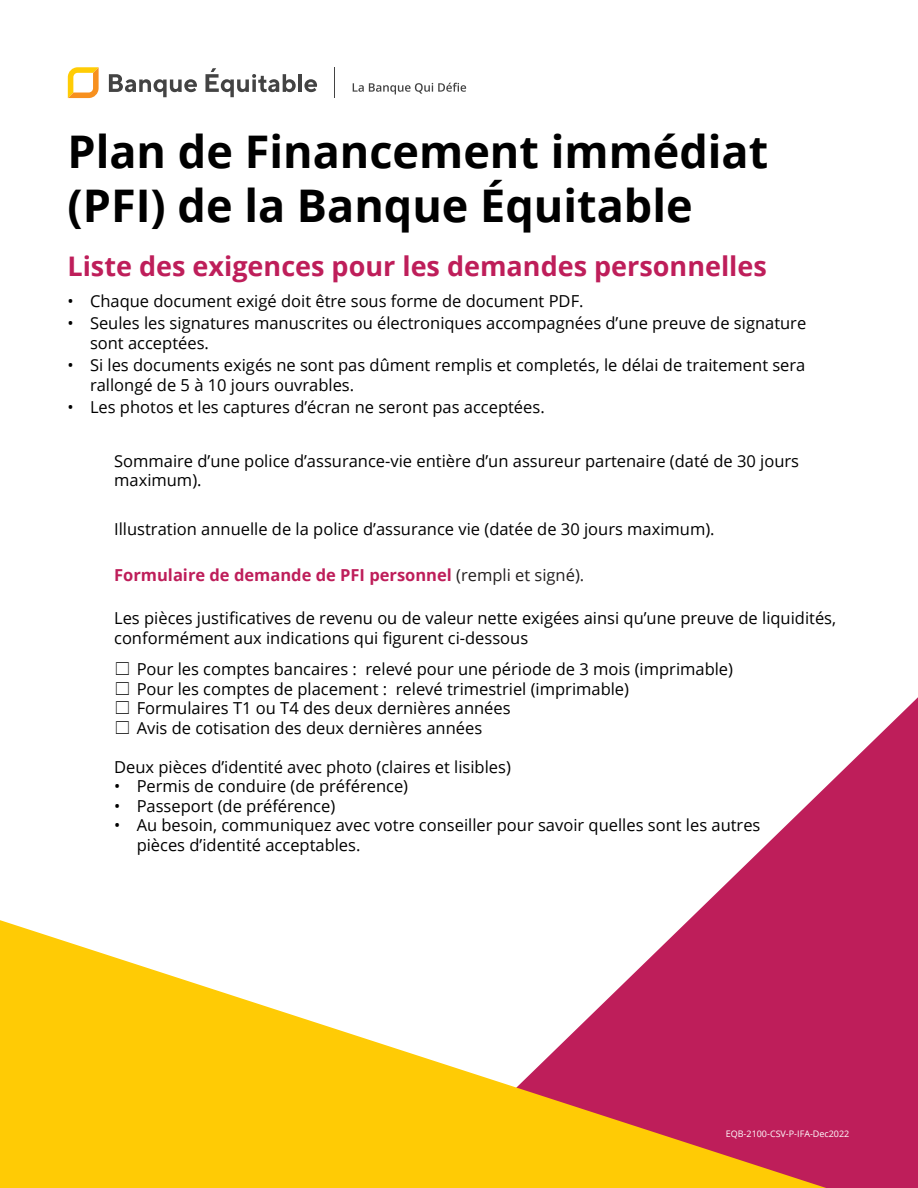
<style>
.page{position:relative;width:918px;height:1188px;background:#fff}
.page>*{position:absolute;margin:0;border:0;box-sizing:border-box;transform-origin:0 0}
.t1{font:700 45px/54px "Open Sans";color:#000}
.t2{font:700 27px "Open Sans";color:#be1e5a}
.t3{font:16.5px/19.5px "Open Sans";color:#000}
.t4{font:700 16.5px "Open Sans";color:#be1e5a}
.t5{font:9px "Open Sans";color:#fff}
.s1{font-weight:400;color:#221f1f}
</style>
<div class="page">
<svg style="left:689px;top:697px;width:229px;height:491px;fill:#be1e5a"></svg>
<svg style="left:0;top:920px;width:826px;height:268px"></svg>
<svg style="left:68px;top:67px;width:31px;height:31px"></svg>
<svg style="left:109px;top:74px;width:88px;height:23px"></svg>
<svg style="left:205px;top:68px;width:91px;height:29px"></svg>
<hr style="left:298px;top:74px;width:4px;height:18px;background:#434343">
<svg style="left:304px;top:79px;width:13px;height:13px"></svg>
<hr style="left:334px;top:67px;width:1px;height:31px;background:#434343">
<svg style="left:353px;top:83px;width:113px;height:11px"></svg>
<h1 class="t1" style="left:68px;top:123px;width:702px">Plan de Financement immédiat (PFI) de la Banque Équitable</h1>
<h2 class="t2" style="left:68px;top:247px;width:701px">Liste des exigences pour les demandes personnelles</h2>
<p class="t3" style="left:68px;top:291px;width:518px">• Chaque document exigé doit être sous forme de document PDF.</p>
<p class="t3" style="left:90px;top:313px;width:718px;text-indent:-23px">• Seules les signatures manuscrites ou électroniques accompagnées d’une preuve de signature sont acceptées.</p>
<p class="t3" style="left:90px;top:355px;width:717px;text-indent:-23px">• Si les documents exigés ne sont pas dûment remplis et completés, le délai de traitement sera rallongé de 5 à 10 jours ouvrables.</p>
<p class="t3" style="left:67px;top:397px;width:479px">• Les photos et les captures d’écran ne seront pas acceptées.</p>
<p class="t3" style="left:114px;top:450px;width:686px">Sommaire d’une police d’assurance-vie entière d’un assureur partenaire (daté de 30 jours maximum).</p>
<p class="t3" style="left:114px;top:519px;width:602px">Illustration annuelle de la police d’assurance vie (datée de 30 jours maximum).</p>
<p class="t4" style="left:114px;top:563px;width:472px">Formulaire de demande de PFI personnel <span class="s1">(rempli et signé).</span></p>
<p class="t3" style="left:114px;top:608px;width:724px">Les pièces justificatives de revenu ou de valeur nette exigées ainsi qu’une preuve de liquidités, conformément aux indications qui figurent ci-dessous</p>
<p class="t3" style="left:137px;top:659px;width:598px">Pour les comptes bancaires : relevé pour une période de 3 mois (imprimable)<br>Pour les comptes de placement : relevé trimestriel (imprimable)<br>Formulaires T1 ou T4 des deux dernières années<br>Avis de cotisation des deux dernières années</p>
<p class="t3" style="left:114px;top:757px;width:398px">Deux pièces d’identité avec photo (claires et lisibles)</p>
<p class="t3" style="left:114px;top:776px;width:295px">• Permis de conduire (de préférence)</p>
<p class="t3" style="left:114px;top:796px;width:223px">• Passeport (de préférence)</p>
<p class="t3" style="left:137px;top:815px;width:625px;text-indent:-22px">• Au besoin, communiquez avec votre conseiller pour savoir quelles sont les autres pièces d’identité acceptables.</p>
<p class="t5" style="left:726px;top:1128px;width:125px">EQB-2100-CSV-P-IFA-Dec2022</p>
</div>
